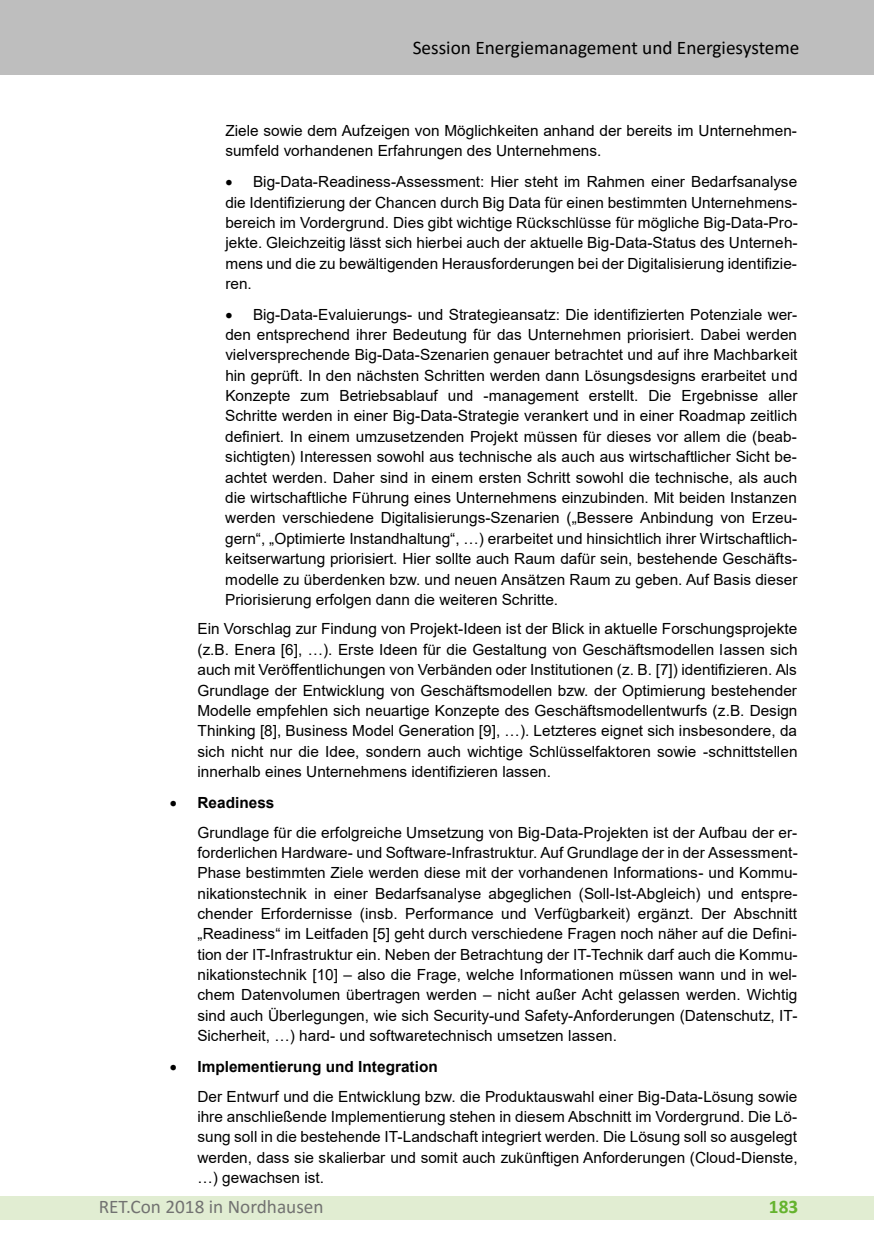
<style>
.page{position:relative;width:874px;height:1241px;background:#fff}
.page>*{position:absolute;margin:0;border:0;box-sizing:border-box;transform-origin:0 0}
.t1{font:19.25px "Calibri";color:#000}
.t2{font:19.25px "Calibri";color:#727271}
.t3{font:700 19.25px "Calibri";color:#65b32e}
.t4{font:15.4px/20.3px "Arial";color:#000;text-align:justify}
.s1{font-weight:700}
</style>
<div class="page">
<div style="left:0;top:1196px;width:873px;height:23px;background:#e1edd2"></div>
<div style="left:0;top:0;width:873px;height:74px;background:#bebebe"></div>
<p class="t1" style="left:412px;top:34px;width:388px">Session Energiemanagement und Energiesysteme</p>
<p class="t4" style="left:225px;top:120px;width:572px">Ziele sowie dem Aufzeigen von Möglichkeiten anhand der bereits im Unternehmen&shy;sumfeld vorhandenen Erfahrungen des Unternehmens.</p>
<p class="t4" style="left:225px;top:171px;width:573px">• Big-Data-Readiness-Assessment: Hier steht im Rahmen einer Bedarfsanalyse die Identifizierung der Chancen durch Big Data für einen bestimmten Unternehmens&shy;bereich im Vordergrund. Dies gibt wichtige Rückschlüsse für mögliche Big-Data-Pro&shy;jekte. Gleichzeitig lässt sich hierbei auch der aktuelle Big-Data-Status des Unterneh&shy;mens und die zu bewältigenden Herausforderungen bei der Digitalisierung identifizie&shy;ren.</p>
<p class="t4" style="left:225px;top:304px;width:573px">• Big-Data-Evaluierungs- und Strategieansatz: Die identifizierten Potenziale wer&shy;den entsprechend ihrer Bedeutung für das Unternehmen priorisiert. Dabei werden vielversprechende Big-Data-Szenarien genauer betrachtet und auf ihre Machbarkeit hin geprüft. In den nächsten Schritten werden dann Lösungsdesigns erarbeitet und Konzepte zum Betriebsablauf und -management erstellt. Die Ergebnisse aller Schritte werden in einer Big-Data-Strategie verankert und in einer Roadmap zeitlich definiert. In einem umzusetzenden Projekt müssen für dieses vor allem die (beab&shy;sichtigten) Interessen sowohl aus technische als auch aus wirtschaftlicher Sicht be&shy;achtet werden. Daher sind in einem ersten Schritt sowohl die technische, als auch die wirtschaftliche Führung eines Unternehmens einzubinden. Mit beiden Instanzen werden verschiedene Digitalisierungs-Szenarien („Bessere Anbindung von Erzeu&shy;gern“, „Optimierte Instandhaltung“, …) erarbeitet und hinsichtlich ihrer Wirtschaftlich&shy;keitserwartung priorisiert. Hier sollte auch Raum dafür sein, bestehende Geschäfts&shy;modelle zu überdenken bzw. und neuen Ansätzen Raum zu geben. Auf Basis dieser Priorisierung erfolgen dann die weiteren Schritte.</p>
<p class="t4" style="left:197px;top:618px;width:601px">Ein Vorschlag zur Findung von Projekt-Ideen ist der Blick in aktuelle Forschungsprojekte (z.B. Enera [6], …). Erste Ideen für die Gestaltung von Geschäftsmodellen lassen sich auch mit Veröffentlichungen von Verbänden oder Institutionen (z. B. [7]) identifizieren. Als Grundlage der Entwicklung von Geschäftsmodellen bzw. der Optimierung bestehender Modelle empfehlen sich neuartige Konzepte des Geschäftsmodellentwurfs (z.B. Design Thinking [8], Business Model Generation [9], …). Letzteres eignet sich insbesondere, da sich nicht nur die Idee, sondern auch wichtige Schlüsselfaktoren sowie -schnittstellen innerhalb eines Unternehmens identifizieren lassen.</p>
<p class="t4" style="left:197px;top:787px;width:601px;line-height:29.6px;text-indent:-28px">• <span class="s1">Readiness<br></span>Grundlage für die erfolgreiche Umsetzung von Big-Data-Projekten ist der Aufbau der er-</p>
<p class="t4" style="left:197px;top:842px;width:601px">forderlichen Hardware- und Software-Infrastruktur. Auf Grundlage der in der Assessment-Phase bestimmten Ziele werden diese mit der vorhandenen Informations- und Kommu&shy;nikationstechnik in einer Bedarfsanalyse abgeglichen (Soll-Ist-Abgleich) und entspre&shy;chender Erfordernisse (insb. Performance und Verfügbarkeit) ergänzt. Der Abschnitt „Readiness“ im Leitfaden [5] geht durch verschiedene Fragen noch näher auf die Defini&shy;tion der IT-Infrastruktur ein. Neben der Betrachtung der IT-Technik darf auch die Kommu&shy;nikationstechnik [10] – also die Frage, welche Informationen müssen wann und in wel&shy;chem Datenvolumen übertragen werden – nicht außer Acht gelassen werden. Wichtig sind auch Überlegungen, wie sich Security-und Safety-Anforderungen (Datenschutz, IT-Sicherheit, …) hard- und softwaretechnisch umsetzen lassen.</p>
<p class="t4" style="left:197px;top:1051px;width:601px;line-height:29.6px;text-indent:-28px">• <span class="s1">Implementierung und Integration<br></span>Der Entwurf und die Entwicklung bzw. die Produktauswahl einer Big-Data-Lösung sowie</p>
<p class="t4" style="left:197px;top:1106px;width:601px">ihre anschließende Implementierung stehen in diesem Abschnitt im Vordergrund. Die Lö&shy;sung soll in die bestehende IT-Landschaft integriert werden. Die Lösung soll so ausgelegt werden, dass sie skalierbar und somit auch zukünftigen Anforderungen (Cloud-Dienste, …) gewachsen ist.</p>
<p class="t2" style="left:99px;top:1193px;width:226px">RET.Con 2018 in Nordhausen</p>
<p class="t3" style="left:768px;top:1192px;width:31px">183</p>
</div>
